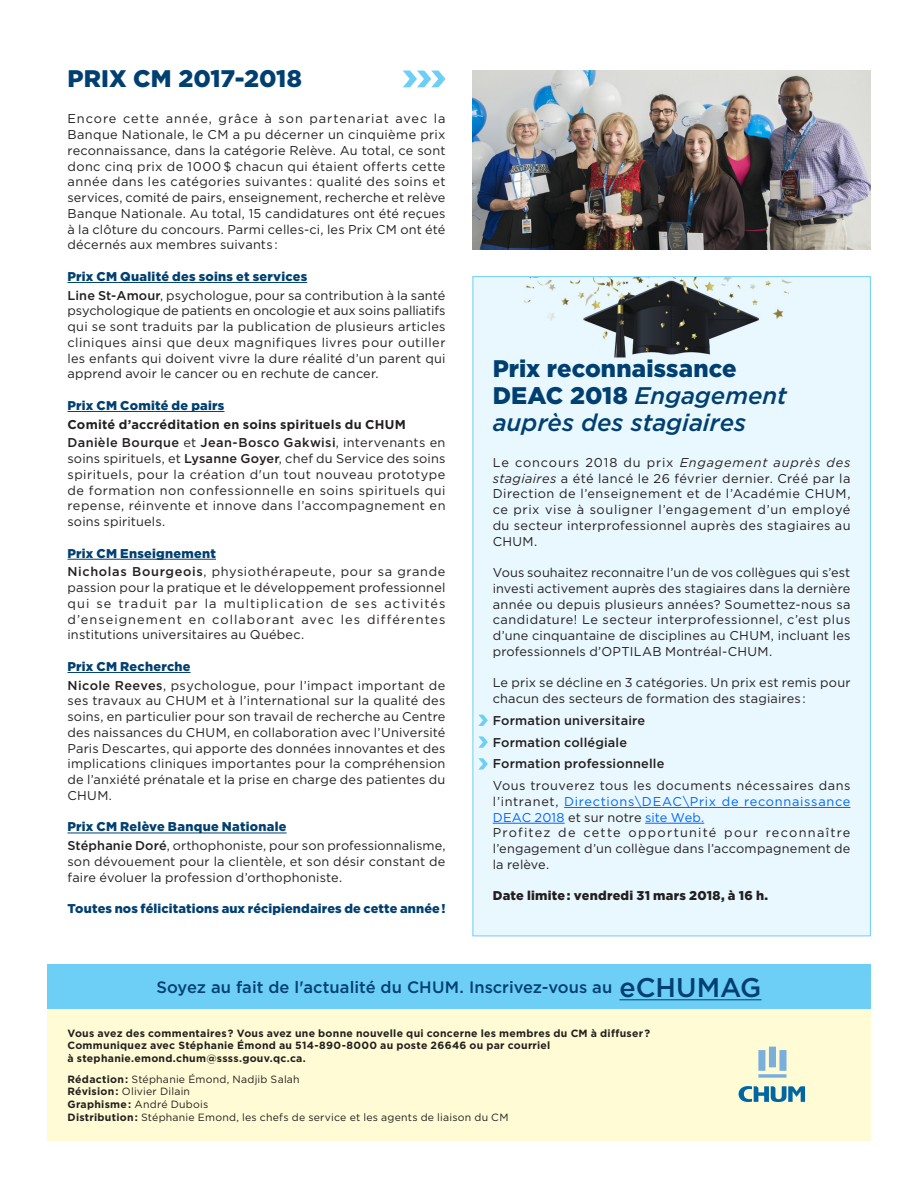
<style>
.page{position:relative;width:918px;height:1188px;background:#fff}
.page>*{position:absolute;margin:0;border:0;box-sizing:border-box;transform-origin:0 0}
.t1{font:500 27px "Gotham";letter-spacing:-.005em;color:#004071}
.t2{font:italic 500 24px "Gotham";color:#004071}
.t3{font:900 24px "Gotham";letter-spacing:.005em;color:#004071}
.t4{font:500 16.5px "Gotham";letter-spacing:.005em;color:#004071}
.cdt{font:12.75px/15.8px "Gotham";letter-spacing:.015em;color:#231f20;text-align:justify}
.t5{font:900 12.75px "Gotham";letter-spacing:.015em;color:#004071}
.cdt-2{font:500 12.75px "Gotham";letter-spacing:.015em;color:#231f20}
.t6{font:700 12.75px "Gotham";letter-spacing:.02em;color:#231f20}
.cdt-3{font:900 12.75px "Gotham";letter-spacing:.02em;color:#231f20}
.t7{font:700 10.5px/12.6px "Gotham";letter-spacing:.025em;color:#231f20}
.t8{font:10.5px "Gotham";letter-spacing:.02em;color:#231f20}
.s1{font-weight:500}
.s2{font-weight:900;font-style:normal}
.s3{font-style:italic}
.s4{color:#0064ff}
.s5{font-weight:700}
</style>
<div class="page">
<div style="left:47px;top:1009px;width:824px;height:132px;background:#fffcd5"></div>
<svg style="left:758px;top:1047px;width:29px;height:31px"></svg>
<svg style="left:739px;top:1086px;width:66px;height:16px"></svg>
<div style="left:47px;top:965px;width:824px;height:44px;background:#6dcff6"></div>
<hr style="left:619px;top:999px;width:142px;height:1px;background:#004071">
<hr style="left:68px;top:282px;width:239px;height:1px;background:#004071">
<hr style="left:68px;top:411px;width:156px;height:1px;background:#004071">
<hr style="left:68px;top:559px;width:148px;height:1px;background:#004071">
<hr style="left:68px;top:672px;width:123px;height:1px;background:#004071">
<hr style="left:68px;top:833px;width:219px;height:1px;background:#004071">
<img style="left:472px;top:71px;width:399px;height:178px">
<svg style="left:403px;top:71px;width:42px;height:16px"></svg>
<div style="left:472px;top:276px;width:399px;height:660px;background:#e9f8fe;border:1px solid #6dcff6"></div>
<hr style="left:564px;top:807px;width:286px;height:1px;background:#0064ff">
<hr style="left:493px;top:823px;width:72px;height:1px;background:#0064ff">
<hr style="left:645px;top:823px;width:59px;height:1px;background:#0064ff">
<svg style="left:478px;top:715px;width:10px;height:11px"></svg>
<svg style="left:478px;top:736px;width:10px;height:12px"></svg>
<svg style="left:478px;top:758px;width:10px;height:12px"></svg>
<img style="left:519px;top:277px;width:306px;height:80px">
<p class="t3" style="left:68px;top:65px;width:236px">PRIX CM 2017-2018</p>
<p class="cdt" style="left:68px;top:111px;width:380px">Encore cette année, grâce à son partenariat avec la Banque Nationale, le CM a pu décerner un cinquième prix reconnaissance, dans la catégorie Relève. Au total, ce sont donc cinq prix de 1000 $ chacun qui étaient offerts cette année dans les catégories suivantes : qualité des soins et services, comité de pairs, enseignement, recherche et relève Banque Nationale. Au total, 15 candidatures ont été reçues à la clôture du concours. Parmi celles-ci, les Prix CM ont été décernés aux membres suivants :</p>
<p class="t5" style="left:68px;top:269px;width:241px">Prix CM Qualité des soins et services</p>
<p class="cdt" style="left:68px;top:287px;width:380px"><span class="s1">Line St-Amour</span>, psychologue, pour sa contribution à la santé psychologique de patients en oncologie et aux soins palliatifs qui se sont traduits par la publication de plusieurs articles cliniques ainsi que deux magnifiques livres pour outiller les enfants qui doivent vivre la dure réalité d’un parent qui apprend avoir le cancer ou en rechute de cancer.</p>
<p class="t5" style="left:68px;top:398px;width:158px">Prix CM Comité de pairs</p>
<p class="t6" style="left:68px;top:416px;width:340px">Comité d’accréditation en soins spirituels du CHUM</p>
<p class="cdt" style="left:68px;top:435px;width:380px"><span class="s1">Danièle Bourque</span> et <span class="s1">Jean-Bosco Gakwisi</span>, intervenants en soins spirituels, et <span class="s1">Lysanne Goyer</span>, chef du Service des soins spirituels, pour la création d'un tout nouveau prototype de formation non confessionnelle en soins spirituels qui repense, réinvente et innove dans l’accompagnement en soins spirituels.</p>
<p class="t5" style="left:68px;top:546px;width:150px">Prix CM Enseignement</p>
<p class="cdt" style="left:68px;top:564px;width:380px"><span class="s1">Nicholas Bourgeois</span>, physiothérapeute, pour sa grande passion pour la pratique et le développement professionnel qui se traduit par la multiplication de ses activités d’enseignement en collaborant avec les différentes institutions universitaires au Québec.</p>
<p class="t5" style="left:68px;top:659px;width:125px">Prix CM Recherche</p>
<p class="cdt" style="left:68px;top:677px;width:380px"><span class="s1">Nicole Reeves</span>, psychologue, pour l’impact important de ses travaux au CHUM et à l’international sur la qualité des soins, en particulier pour son travail de recherche au Centre des naissances du CHUM, en collaboration avec l’Université Paris Descartes, qui apporte des données innovantes et des implications cliniques importantes pour la compréhension de l’anxiété prénatale et la prise en charge des patientes du CHUM.</p>
<p class="t5" style="left:68px;top:819px;width:221px">Prix CM Relève Banque Nationale</p>
<p class="cdt" style="left:68px;top:838px;width:380px"><span class="s1">Stéphanie Doré</span>, orthophoniste, pour son professionnalisme, son dévouement pour la clientèle, et son désir constant de faire évoluer la profession d’orthophoniste.</p>
<p class="t5" style="left:68px;top:901px;width:379px">Toutes nos félicitations aux récipiendaires de cette année!</p>
<p class="t3" style="left:493px;top:354px;width:245px">Prix reconnaissance</p>
<p class="t2" style="left:493px;top:381px;width:296px"><span class="s2">DEAC 2018</span> Engagement</p>
<p class="t2" style="left:493px;top:408px;width:255px">auprès des stagiaires</p>
<p class="cdt" style="left:493px;top:454px;width:359px">Le concours 2018 du prix <span class="s3">Engagement auprès des stagiaires</span> a été lancé le 26 février dernier. Créé par la Direction de l’enseignement et de l’Académie CHUM, ce prix vise à souligner l’engagement d’un employé du secteur interprofessionnel auprès des stagiaires au CHUM.</p>
<p class="cdt" style="left:493px;top:565px;width:359px">Vous souhaitez reconnaitre l’un de vos collègues qui s’est investi activement auprès des stagiaires dans la dernière année ou depuis plusieurs années? Soumettez-nous sa candidature! Le secteur interprofessionnel, c’est plus d’une cinquantaine de disciplines au CHUM, incluant les professionnels d’OPTILAB Montréal-CHUM.</p>
<p class="cdt" style="left:493px;top:675px;width:359px">Le prix se décline en 3 catégories. Un prix est remis pour chacun des secteurs de formation des stagiaires :</p>
<p class="cdt-2" style="left:493px;top:713px;width:154px">Formation universitaire</p>
<p class="cdt-2" style="left:493px;top:734px;width:136px">Formation collégiale</p>
<p class="cdt-2" style="left:493px;top:756px;width:173px">Formation professionnelle</p>
<p class="cdt" style="left:493px;top:778px;width:359px">Vous trouverez tous les documents nécessaires dans l’intranet, <span class="s4">Directions\DEAC\Prix de reconnaissance DEAC 2018</span> et sur notre <span class="s4">site Web.</span></p>
<p class="cdt" style="left:493px;top:825px;width:359px">Profitez de cette opportunité pour reconnaître l’engagement d’un collègue dans l’accompagnement de la relève.</p>
<p class="cdt-3" style="left:493px;top:888px;width:277px">Date limite: vendredi 31 mars 2018, à 16 h.</p>
<p class="t4" style="left:157px;top:978px;width:457px">Soyez au fait de l'actualité du CHUM. Inscrivez-vous au</p>
<p class="t1" style="left:619px;top:971px;width:143px">eCHUMAG</p>
<p class="t7" style="left:68px;top:1026px;width:584px">Vous avez des commentaires? Vous avez une bonne nouvelle qui concerne les membres du CM à diffuser?<br>Communiquez avec Stéphanie Émond au 514-890-8000 au poste 26646 ou par courriel<br>à stephanie.emond.chum@ssss.gouv.qc.ca.</p>
<p class="t8" style="left:68px;top:1073px;width:234px"><span class="s5">Rédaction:</span> Stéphanie Émond, Nadjib Salah</p>
<p class="t8" style="left:68px;top:1085px;width:124px"><span class="s5">Révision:</span> Olivier Dilain</p>
<p class="t8" style="left:68px;top:1098px;width:142px"><span class="s5">Graphisme:</span> André Dubois</p>
<p class="t8" style="left:68px;top:1110px;width:442px"><span class="s5">Distribution:</span> Stéphanie Emond, les chefs de service et les agents de liaison du CM</p>
</div>
